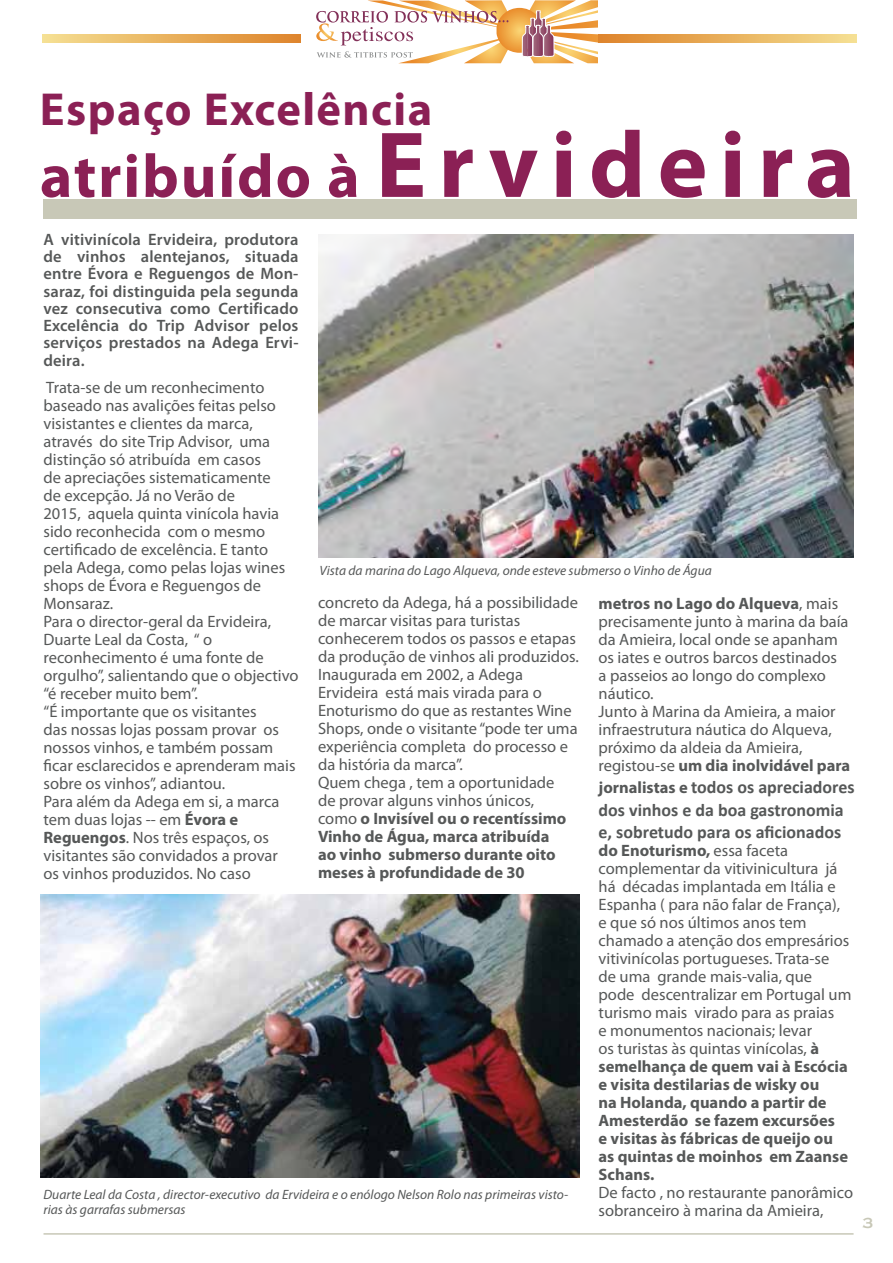
<style>
.page{position:relative;width:893px;height:1263px;background:#fff}
.page>*{position:absolute;margin:0;border:0;box-sizing:border-box;transform-origin:0 0}
.t1{font:700 61.5px "Myriad Pro";letter-spacing:.03em;color:#8b2055}
.t2{font:700 46.5px "Myriad Pro";letter-spacing:.03em;color:#8b2055}
.t3{font:700 18px/22.5px "Calibri";color:#565858}
.t4{font:16.5px/18px "Myriad Pro";color:#565858}
.t5{font:600 16.5px/17.2px "Myriad Pro";letter-spacing:.01em;color:#565858;text-align:justify}
.t6{font:700 15px "Copperplate Gothic";color:#c8c8b7}
.t7{font:italic 13.5px/15px "Myriad Pro";color:#565858}
.s1{font-size:94.5px}
.s2{font-weight:700}
.s3{font-family:"Myriad Pro";font-size:16.5px}
</style>
<div class="page">
<hr style="left:44px;top:1233px;width:810px;height:2px;background:#c8c8b7">
<svg style="left:316px;top:0;width:282px;height:63px"></svg>
<svg style="left:598px;top:34px;width:258px;height:8px;background:#e9b05d"></svg>
<svg style="left:42px;top:34px;width:258px;height:8px;background:#e9b15d"></svg>
<div style="left:44px;top:199px;width:812px;height:19px;background:#c8c8b7"></div>
<img style="left:41px;top:894px;width:538px;height:283px">
<img style="left:318px;top:234px;width:535px;height:323px">
<h2 class="t2" style="left:40px;top:79px;width:394px">Espaço Excelência</h2>
<h1 class="t1" style="left:40px;top:136px;width:817px">atribuído à <span class="s1">Ervideira</span></h1>
<p class="t5" style="left:44px;top:230px;width:257px">A vitivinícola Ervideira, produtora de vinhos alentejanos, situada entre Évora e Reguengos de Mon&shy;saraz, foi distinguida pela segunda vez consecutiva como Certificado Excelência do Trip Advisor pelos serviços prestados na Adega Ervi&shy;deira.</p>
<p class="t4" style="left:44px;top:378px;width:256px">Trata-se de um reconhecimento baseado nas avalições feitas pelso visistantes e clientes da marca, através do site Trip Advisor, uma distinção só atribuída em casos<br>de apreciações sistematicamente<br>de excepção. Já no Verão de<br>2015, aquela quinta vinícola havia sido reconhecida com o mesmo certificado de excelência. E tanto pela Adega, como pelas lojas wines shops de Évora e Reguengos de<br>Monsaraz.<br>Para o director-geral da Ervideira,<br>Duarte Leal da Costa, “ o reconhecimento é uma fonte de orgulho”, salientando que o objectivo “é receber muito bem”.<br>“É importante que os visitantes<br>das nossas lojas possam provar os nossos vinhos, e também possam ficar esclarecidos e aprenderam mais sobre os vinhos”, adiantou.<br>Para além da Adega em si, a marca tem duas lojas -- em <span class="s2">Évora e<br>Reguengos</span>. Nos três espaços, os visitantes são convidados a provar<br>os vinhos produzidos. No caso</p>
<p class="t7" style="left:320px;top:562px;width:394px">Vista da marina do Lago Alqueva, onde esteve submerso o Vinho de Água</p>
<p class="t4" style="left:318px;top:593px;width:262px">concreto da Adega, há a possibilidade de marcar visitas para turistas conhecerem todos os passos e etapas da produção de vinhos ali produzidos.<br>Inaugurada em 2002, a Adega<br>Ervideira está mais virada para o<br>Enoturismo do que as restantes Wine<br>Shops, onde o visitante “pode ter uma experiência completa do processo e da história da marca”.<br>Quem chega , tem a oportunidade<br>de provar alguns vinhos únicos,<br>como <span class="s2">o Invisível ou o recentíssimo<br>Vinho de Água, marca atribuída<br>ao vinho submerso durante oito meses à profundidade de 30</span></p>
<p class="t4" style="left:598px;top:594px;width:253px"><span class="s2">metros no Lago do Alqueva</span>, mais precisamente junto à marina da baía da Amieira, local onde se apanham os iates e outros barcos destinados<br>a passeios ao longo do complexo náutico.<br>Junto à Marina da Amieira, a maior infraestrutura náutica do Alqueva, próximo da aldeia da Amieira, registou-se <span class="s2">um dia inolvidável para</span></p>
<p class="t3" style="left:598px;top:775px;width:258px"><span class="s3">jornalistas e</span> todos os apreciadores dos vinhos e da boa gastronomia e, sobretudo para os aficionados</p>
<p class="t4" style="left:598px;top:841px;width:254px"><span class="s2">do Enoturismo,</span> essa faceta complementar da vitivinicultura já há décadas implantada em Itália e<br>Espanha ( para não falar de França), e que só nos últimos anos tem chamado a atenção dos empresários vitivinícolas portugueses. Trata-se<br>de uma grande mais-valia, que pode descentralizar em Portugal um turismo mais virado para as praias<br>e monumentos nacionais; levar<br>os turistas às quintas vinícolas, <span class="s2">à semelhança de quem vai à Escócia e visita destilarias de wisky ou<br>na Holanda, quando a partir de<br>Amesterdão se fazem excursões<br>e visitas às fábricas de queijo ou as quintas de moinhos em Zaanse<br>Schans.</span></p>
<p class="t4" style="left:598px;top:1183px;width:256px">De facto , no restaurante panorâmico sobranceiro à marina da Amieira,</p>
<p class="t7" style="left:44px;top:1187px;width:526px">Duarte Leal da Costa , director-executivo da Ervideira e o enólogo Nelson Rolo nas primeiras visto&shy;rias às garrafas submersas</p>
<p class="t6" style="left:862px;top:1215px;width:12px">3</p>
</div>
